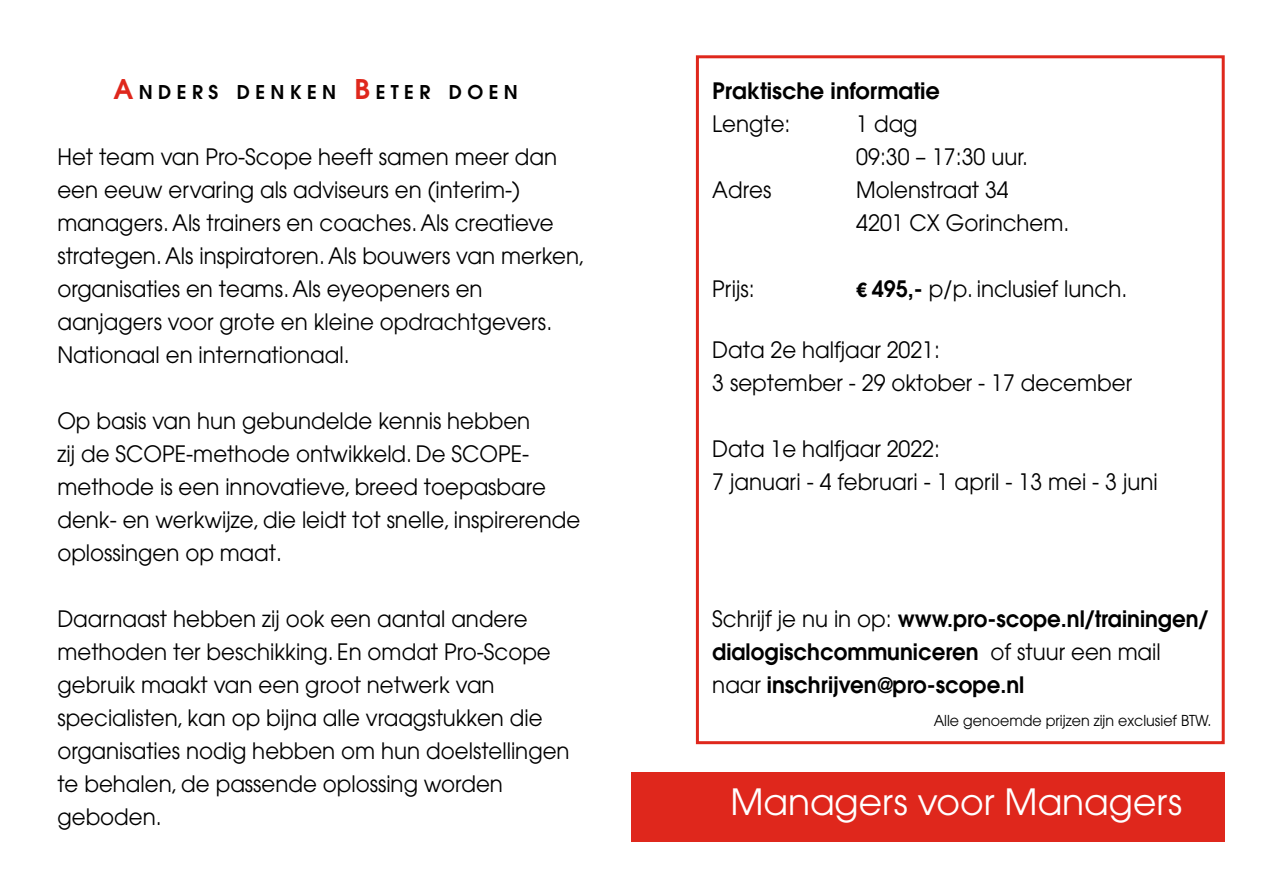
<style>
.page{position:relative;width:1263px;height:893px;background:#fff}
.page>*{position:absolute;margin:0;border:0;box-sizing:border-box;transform-origin:0 0}
.t1{font:36px "Avant Garde";color:#fff}
.t2{font:22.5px/33px "Avant Garde";color:#000;scale:.95 1}
.t3{font:600 22.5px/33px "Avant Garde";color:#000;scale:.95 1}
.t4{font:600 22.5px "Avant Garde";color:#000}
.t5{font:600 18.9px "Avant Garde";letter-spacing:.285em;color:#000}
.t6{font:15px "Avant Garde";color:#000;scale:.95 1}
.s1{font-size:27px;color:#df271c}
.s2{font-family:"Source Sans Pro";font-weight:700}
.s3{font-weight:600}
.s4{font-weight:400}
</style>
<div class="page">
<div style="left:696px;top:55px;width:529px;height:689px;border:3px solid #df271c"></div>
<div style="left:631px;top:772px;width:594px;height:70px;background:#df271c"></div>
<p class="t5" style="left:114px;top:80px;width:406px"><span class="s1">A</span>NDERS DENKEN <span class="s1">B</span>ETER DOEN</p>
<p class="t2" style="left:57px;top:140px;width:557px">Het team van Pro-Scope heeft samen meer dan een eeuw ervaring als adviseurs en (interim-) managers. Als trainers en coaches. Als creatieve strategen. Als inspiratoren. Als bouwers van merken, organisaties en teams. Als eyeopeners en aanjagers voor grote en kleine opdrachtgevers.<br>Nationaal en internationaal.</p>
<p class="t2" style="left:57px;top:404px;width:552px">Op basis van hun gebundelde kennis hebben<br>zij de SCOPE-methode ontwikkeld. De SCOPE&shy;methode is een innovatieve, breed toepasbare denk- en werkwijze, die leidt tot snelle, inspirerende oplossingen op maat.</p>
<p class="t2" style="left:57px;top:602px;width:541px">Daarnaast hebben zij ook een aantal andere methoden ter beschikking. En omdat Pro-Scope gebruik maakt van een groot netwerk van specialisten, kan op bijna alle vraagstukken die organisaties nodig hebben om hun doelstellingen te behalen, de passende oplossing worden geboden.</p>
<p class="t4" style="left:712px;top:76px;width:229px">Praktische informatie</p>
<p class="t2" style="left:712px;top:107px;width:84px">Lengte:</p>
<p class="t2" style="left:856px;top:107px;width:182px">1 dag<br>09:30 – 17:30 uur.</p>
<p class="t2" style="left:712px;top:173px;width:64px">Adres</p>
<p class="t2" style="left:856px;top:173px;width:226px">Molenstraat 34<br>4201 CX Gorinchem.</p>
<p class="t2" style="left:712px;top:272px;width:46px">Prijs:</p>
<p class="t2" style="left:856px;top:272px;width:287px"><span class="s2">€</span> <span class="s3">495,-</span> p/p. inclusief lunch.</p>
<p class="t2" style="left:712px;top:333px;width:443px">Data 2e halfjaar 2021:<br>3 september - 29 oktober - 17 december</p>
<p class="t2" style="left:712px;top:432px;width:470px">Data 1e halfjaar 2022:<br>7 januari - 4 februari - 1 april - 13 mei - 3 juni</p>
<p class="t3" style="left:712px;top:602px;width:524px"><span class="s4">Schrijf je nu in op:</span> www.pro-scope.nl/trainingen/ dialogischcommuniceren <span class="s4">of stuur een mail naar</span> inschrijven@pro-scope.nl</p>
<p class="t6" style="left:934px;top:712px;width:294px">Alle genoemde prijzen zijn exclusief BTW.</p>
<h1 class="t1" style="left:730px;top:780px;width:453px">Managers voor Managers</h1>
</div>
